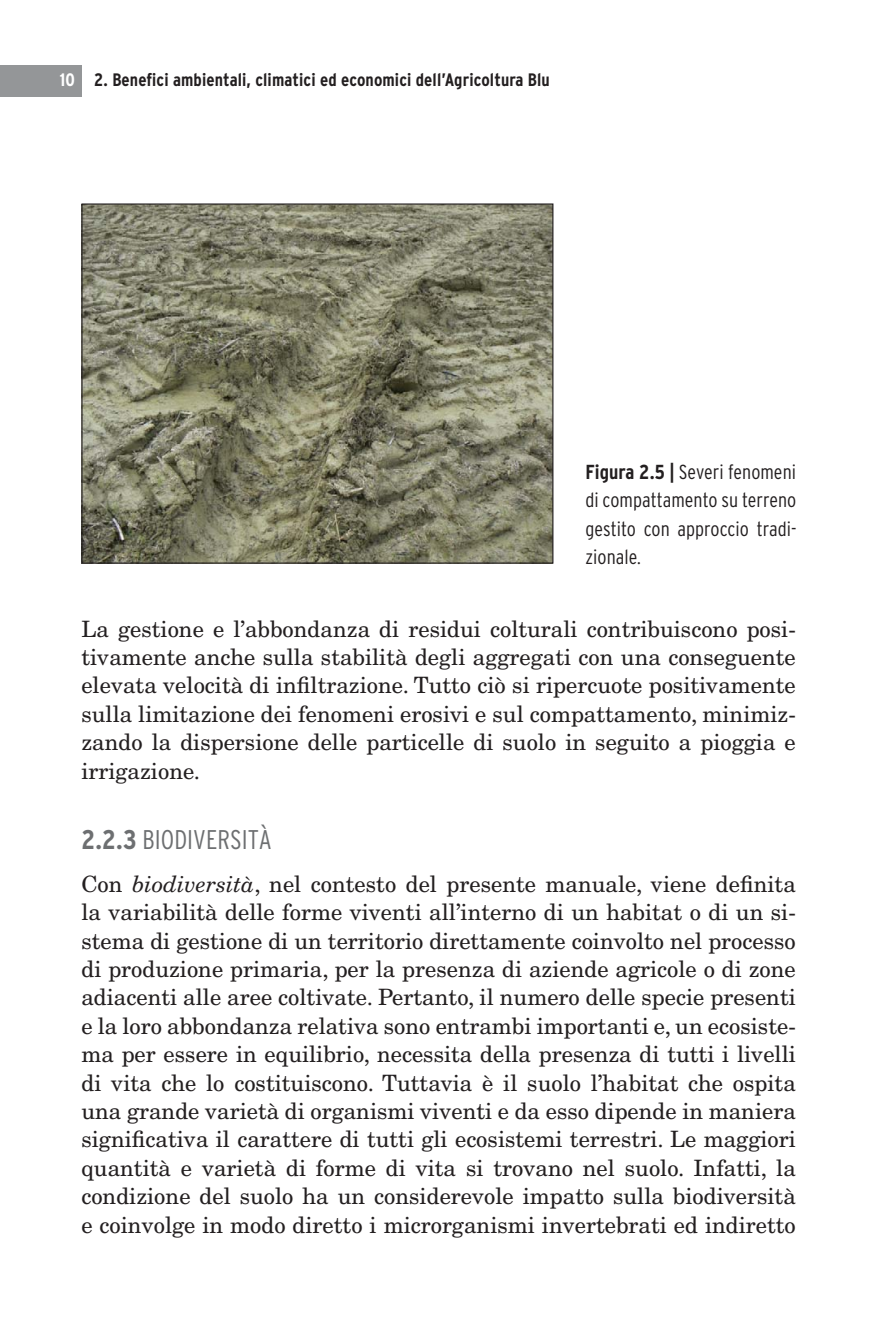
<style>
.page{position:relative;width:893px;height:1341px;background:#fff}
.page>*{position:absolute;margin:0;border:0;box-sizing:border-box;transform-origin:0 0}
.t1{font:300 condensed 27px "Interstate";color:#6d6f71}
.t2{font:22.5px/28.3px "New Century Schlbk LT Std";color:#231f20;text-align:justify}
.t3{font:300 condensed 20.25px/28.1px "Interstate";letter-spacing:.005em;color:#231f20;text-align:justify}
.t4{font:700 condensed 18px "Interstate";letter-spacing:.005em;color:#231f20}
.s1{color:#fff}
.s2{font-weight:700}
.s3{font-style:italic}
</style>
<div class="page">
<div style="left:0;top:65px;width:81px;height:31px;background:#949698"></div>
<img style="left:83px;top:205px;width:468px;height:356px">
<p class="t4" style="left:60px;top:72px;width:491px"><span class="s1">10</span> 2. Benefici ambientali, climatici ed economici dell’Agricoltura Blu</p>
<p class="t3" style="left:585px;top:459px;width:213px"><span class="s2">Figura 2.5 |</span> Severi fenomeni di compattamento su terreno gestito con approccio tradi&shy;zionale.</p>
<p class="t2" style="left:81px;top:616px;width:716px">La gestione e l’abbondanza di residui colturali contribuiscono posi&shy;tivamente anche sulla stabilità degli aggregati con una conseguente elevata velocità di infiltrazione. Tutto ciò si ripercuote positivamente sulla limitazione dei fenomeni erosivi e sul compattamento, minimiz&shy;zando la dispersione delle particelle di suolo in seguito a pioggia e irrigazione.</p>
<p class="t1" style="left:81px;top:829px;width:192px"><span class="s2">2.2.3</span> BIODIVERSITÀ</p>
<p class="t2" style="left:81px;top:871px;width:716px">Con <span class="s3">biodiversità</span>, nel contesto del presente manuale, viene definita la variabilità delle forme viventi all’interno di un habitat o di un si&shy;stema di gestione di un territorio direttamente coinvolto nel processo di produzione primaria, per la presenza di aziende agricole o di zone adiacenti alle aree coltivate. Pertanto, il numero delle specie presenti e la loro abbondanza relativa sono entrambi importanti e, un ecosiste&shy;ma per essere in equilibrio, necessita della presenza di tutti i livelli di vita che lo costituiscono. Tuttavia è il suolo l’habitat che ospita una grande varietà di organismi viventi e da esso dipende in maniera significativa il carattere di tutti gli ecosistemi terrestri. Le maggiori quantità e varietà di forme di vita si trovano nel suolo. Infatti, la condizione del suolo ha un considerevole impatto sulla biodiversità e coinvolge in modo diretto i microrganismi invertebrati ed indiretto</p>
</div>
